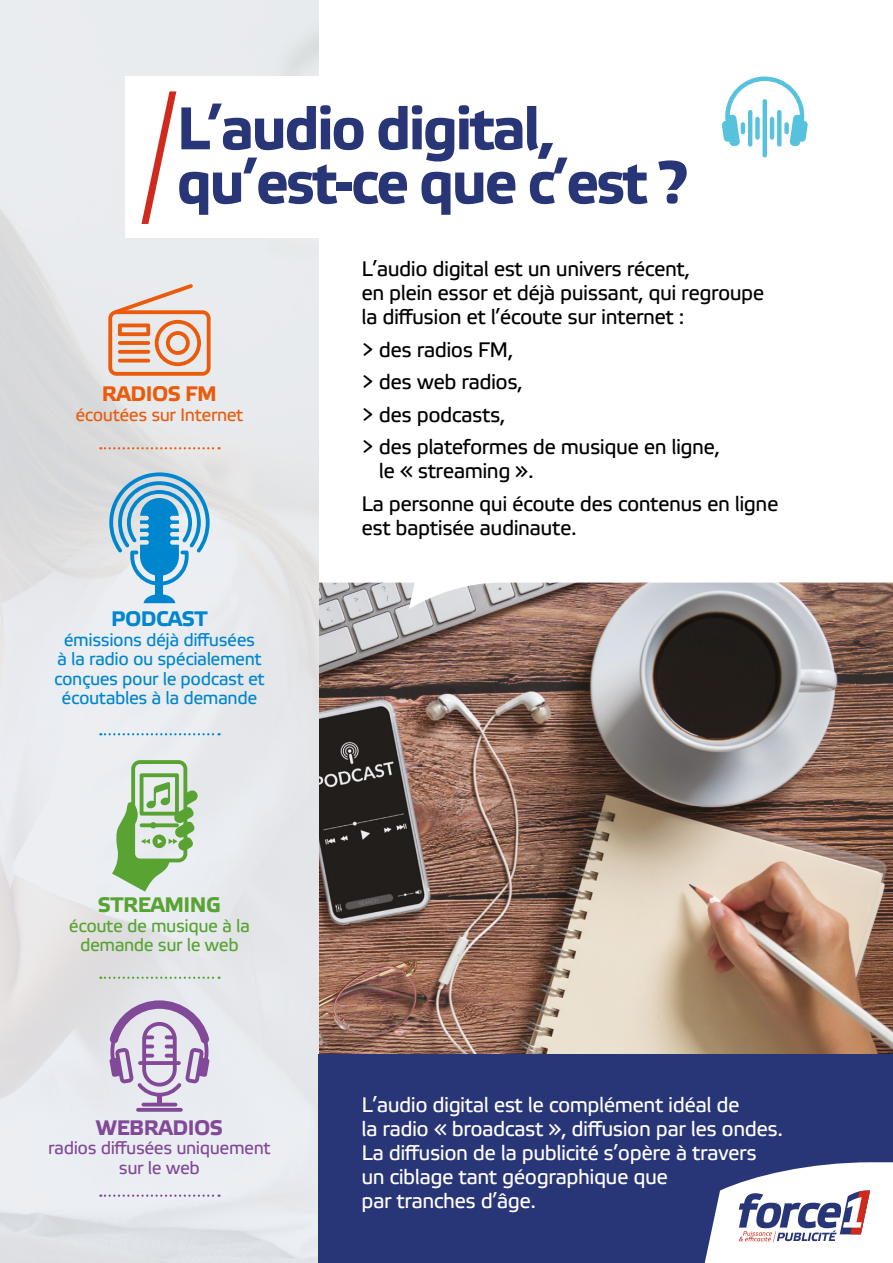
<style>
.page{position:relative;width:893px;height:1263px;background:#fff}
.page>*{position:absolute;margin:0;border:0;box-sizing:border-box;transform-origin:0 0}
.t1{font:700 60px/54px "Etelka Text Pro";letter-spacing:-.05em;color:#283576}
.t2{font:21px/32.5px "Etelka Text Pro";letter-spacing:-.025em;color:#000}
.t3{font:21px/24px "Etelka Text Pro";letter-spacing:-.025em;color:#fff}
.t4{font:700 21px "Etelka Text Pro";letter-spacing:-.025em;color:#58a332}
.t5{font:700 21px "Etelka Text Pro";letter-spacing:-.025em;color:#814997}
.t6{font:700 21px "Etelka Text Pro";letter-spacing:-.025em;color:#ea5b0b}
.t7{font:700 21px "Etelka Text Pro";letter-spacing:-.025em;color:#0086ce}
.t8{font:18px/19.5px "Etelka Text Pro";letter-spacing:-.025em;color:#0086ce;text-align:center}
.t9{font:18px/19.5px "Etelka Text Pro";letter-spacing:-.025em;color:#58a332;text-align:center}
.t10{font:18px/19.5px "Etelka Text Pro";letter-spacing:-.025em;color:#814997;text-align:center}
.t11{font:18px "Etelka Text Pro";letter-spacing:-.025em;color:#ea5b0b}
</style>
<div class="page">
<img style="left:319px;top:583px;width:574px;height:471px">
<svg style="left:0;top:0;width:319px;height:1263px;background:#e5e7ea"></svg>
<div style="left:125px;top:77px;width:292px;height:161px;background:#fff"></div>
<div style="left:319px;top:1054px;width:574px;height:209px;background:#283576"></div>
<svg style="left:722px;top:77px;width:86px;height:80px"></svg>
<svg style="left:704px;top:1162px;width:189px;height:101px"></svg>
<svg style="left:100px;top:447px;width:120px;height:2px"></svg>
<svg style="left:100px;top:733px;width:120px;height:2px"></svg>
<svg style="left:100px;top:976px;width:120px;height:3px"></svg>
<svg style="left:100px;top:1194px;width:120px;height:3px"></svg>
<svg style="left:144px;top:594px;width:31px;height:9px"></svg>
<div style="left:156px;top:571px;width:7px;height:28px;background:#0086ce"></div>
<svg style="left:109px;top:472px;width:101px;height:114px;background:#84bddc"></svg>
<svg style="left:108px;top:284px;width:103px;height:92px;background:#e8c2ae"></svg>
<svg style="left:118px;top:341px;width:32px;height:4px"></svg>
<svg style="left:118px;top:350px;width:32px;height:4px"></svg>
<svg style="left:118px;top:359px;width:32px;height:4px"></svg>
<svg style="left:112px;top:760px;width:86px;height:132px;background:#b0cfa5"></svg>
<hr style="left:142px;top:1103px;width:35px;height:3px;background:#814997;border-radius:2px">
<svg style="left:136px;top:1108px;width:47px;height:4px"></svg>
<div style="left:157px;top:1095px;width:5px;height:9px;background:#814997"></div>
<svg style="left:109px;top:1000px;width:101px;height:96px;background:#c5b5d1"></svg>
<svg style="left:141px;top:91px;width:35px;height:133px"></svg>
<h1 class="t1" style="left:176px;top:105px;width:513px">L’audio digital, qu’est-ce que c’est ?</h1>
<p class="t6" style="left:102px;top:382px;width:116px">RADIOS FM</p>
<p class="t11" style="left:75px;top:405px;width:170px">écoutées sur Internet</p>
<p class="t7" style="left:111px;top:608px;width:98px">PODCAST</p>
<p class="t8" style="left:54px;top:631px;width:212px">émissions déjà diffusées<br>à la radio ou spécialement conçues pour le podcast et écoutables à la demande</p>
<p class="t4" style="left:98px;top:893px;width:125px">STREAMING</p>
<p class="t9" style="left:69px;top:917px;width:182px">écoute de musique à la demande sur le web</p>
<p class="t5" style="left:96px;top:1116px;width:128px">WEBRADIOS</p>
<p class="t10" style="left:48px;top:1139px;width:224px">radios diffusées uniquement sur le web</p>
<p class="t2" style="left:361px;top:258px;width:404px;line-height:24px">L’audio digital est un univers récent,<br>en plein essor et déjà puissant, qui regroupe la diffusion et l’écoute sur internet :</p>
<p class="t2" style="left:361px;top:335px;width:360px">&gt; des radios FM,<br>&gt; des web radios,<br>&gt; des podcasts,<br>&gt; des plateformes de musique en ligne,</p>
<p class="t2" style="left:361px;top:456px;width:419px;text-indent:17px">le « streaming ».<br>La personne qui écoute des contenus en ligne</p>
<p class="t2" style="left:361px;top:513px;width:217px">est baptisée audinaute.</p>
<p class="t3" style="left:361px;top:1094px;width:423px">L’audio digital est le complément idéal de<br>la radio « broadcast », diffusion par les ondes.<br>La diffusion de la publicité s’opère à travers un ciblage tant géographique que<br>par tranches d’âge.</p>
</div>
